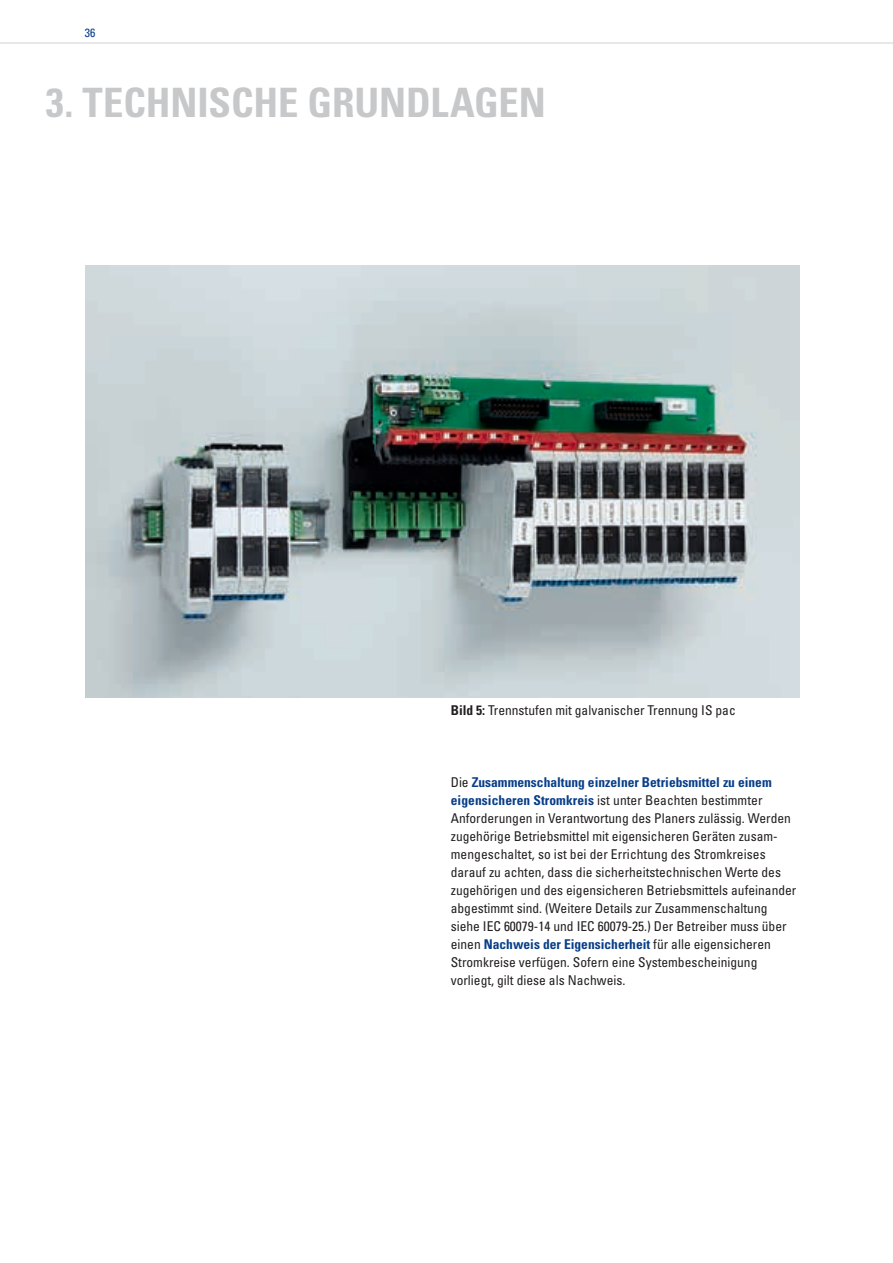
<style>
.page{position:relative;width:893px;height:1263px;background:#fff}
.page>*{position:absolute;margin:0;border:0;box-sizing:border-box;transform-origin:0 0}
.t1{font:700 condensed 40.5px "Univers";color:#c7c8ca}
.t2{font:condensed 13.5px/18px "Univers";color:#231f20}
.t3{font:condensed 12px "Univers";color:#083e89}
.s1{font-weight:700}
.s2{font-weight:700;color:#083e89}
</style>
<div class="page">
<hr style="left:0;top:43px;width:893px;height:1px;background:#e6e7e9">
<img style="left:85px;top:265px;width:714px;height:432px">
<p class="t3" style="left:85px;top:25px;width:12px">36</p>
<h1 class="t1" style="left:46px;top:78px;width:502px">3. TECHNISCHE GRUNDLAGEN</h1>
<p class="t2" style="left:451px;top:701px;width:287px"><span class="s1">Bild 5:</span> Trennstufen mit galvanischer Trennung IS pac</p>
<p class="t2" style="left:451px;top:773px;width:347px">Die <span class="s2">Zusammenschaltung einzelner Betriebsmittel zu einem eigensicheren Stromkreis</span> ist unter Beachten bestimmter Anforderungen in Verantwortung des Planers zulässig. Werden zugehörige Betriebsmittel mit eigensicheren Geräten zusam&shy;mengeschaltet, so ist bei der Errichtung des Stromkreises darauf zu achten, dass die sicherheitstechnischen Werte des zugehörigen und des eigensicheren Betriebsmittels aufeinander abgestimmt sind. (Weitere Details zur Zusammenschaltung siehe IEC 60079-14 und IEC 60079-25.) Der Betreiber muss über einen <span class="s2">Nachweis der Eigensicherheit</span> für alle eigensicheren Stromkreise verfügen. Sofern eine Systembescheinigung vorliegt, gilt diese als Nachweis.</p>
</div>
